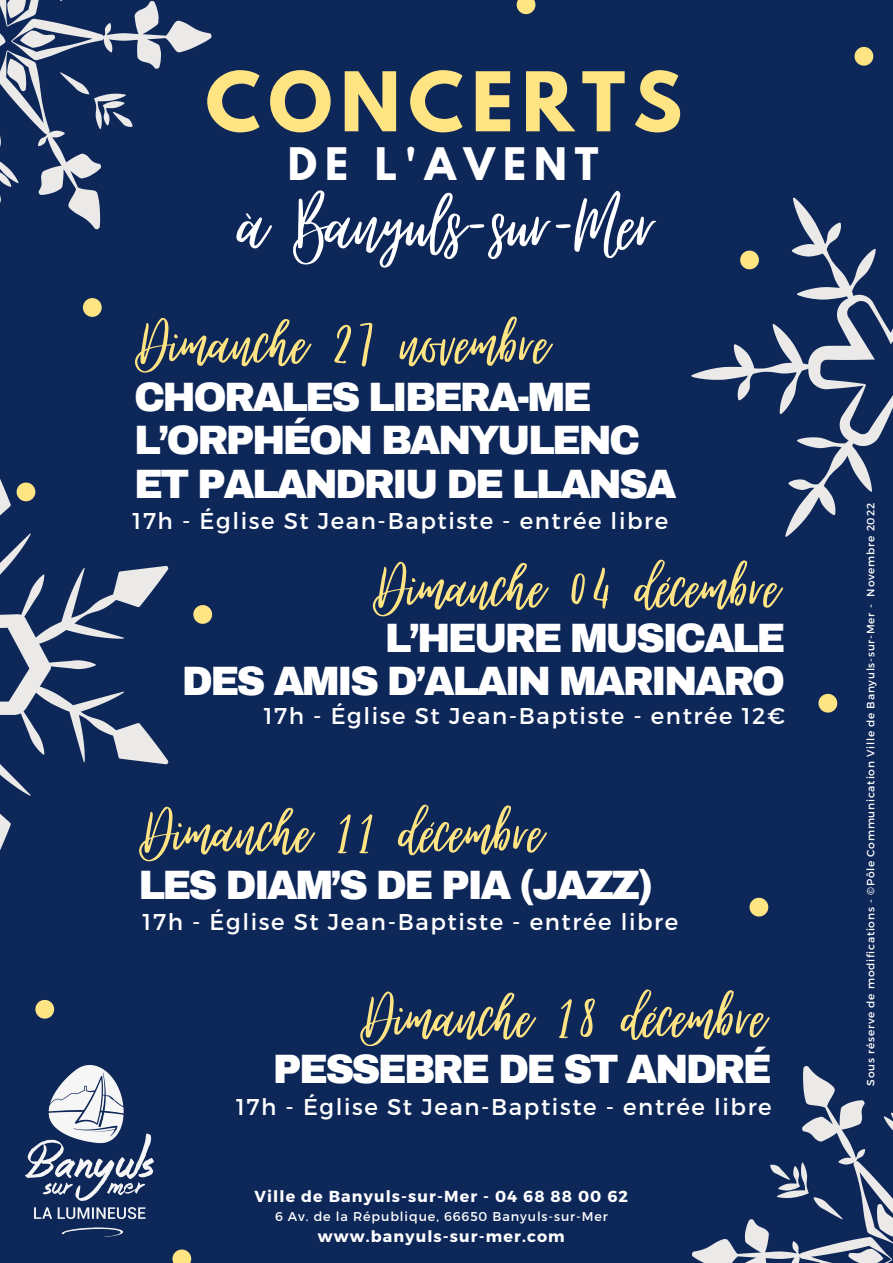
<style>
.page{position:relative;width:893px;height:1263px;background:#0e2759}
.page>*{position:absolute;margin:0;border:0;box-sizing:border-box;transform-origin:0 0}
.t1{font:108px "Virtual";color:#fff}
.t2{font:87.3px "Virtual";color:#ffe483}
.t3{font:87px "Virtual";color:#ffe483}
.t4{font:700 72.82px "League Spartan";letter-spacing:.11em;color:#ffe483}
.t5{font:900 40.12px/43.3px "Archivo";letter-spacing:-.07em;color:#fff}
.t6{font:700 39.75px "League Spartan";letter-spacing:.2em;color:#fff}
.t7{font:22.88px "Montserrat";letter-spacing:.07em;color:#fff}
.t8{font:700 15.9px "Montserrat";letter-spacing:.07em;color:#fff}
.t9{font:12.75px "Montserrat";letter-spacing:.07em;color:#fff}
.t10{font:10.65px "Montserrat";letter-spacing:.07em;color:#fff}
</style>
<div class="page">
<svg style="left:83px;top:298px;width:19px;height:19px"></svg>
<svg style="left:517px;top:0;width:18px;height:14px"></svg>
<svg style="left:854px;top:47px;width:19px;height:19px"></svg>
<svg style="left:35px;top:1000px;width:19px;height:19px"></svg>
<svg style="left:172px;top:1249px;width:19px;height:14px"></svg>
<svg style="left:818px;top:694px;width:19px;height:18px"></svg>
<svg style="left:749px;top:898px;width:19px;height:18px"></svg>
<svg style="left:0;top:479px;width:168px;height:372px"></svg>
<svg style="left:17px;top:482px;width:18px;height:19px"></svg>
<svg style="left:193px;top:605px;width:19px;height:19px"></svg>
<svg style="left:0;top:0;width:211px;height:229px"></svg>
<svg style="left:692px;top:1066px;width:201px;height:197px"></svg>
<svg style="left:691px;top:197px;width:202px;height:340px"></svg>
<img style="left:25px;top:1066px;width:128px;height:171px">
<h3 class="t4" style="left:205px;top:66px;width:478px">CONCERTS</h3>
<h3 class="t6" style="left:288px;top:145px;width:312px">DE L'AVENT</h3>
<h1 class="t1" style="left:238px;top:167px;width:419px">à Banyuls-sur-Mer</h1>
<h2 class="t2" style="left:136px;top:297px;width:414px">Dimanche 27 novembre</h2>
<h3 class="t5" style="left:134px;top:376px;width:544px">CHORALES LIBERA-ME<br>L’ORPHÉON BANYULENC<br>ET PALANDRIU DE LLANSA</h3>
<p class="t7" style="left:133px;top:505px;width:537px">17h - Église St Jean-Baptiste - entrée libre</p>
<h3 class="t3" style="left:374px;top:541px;width:406px">Dimanche 04 décembre</h3>
<h3 class="t5" style="left:182px;top:617px;width:605px;text-align:right">L’HEURE MUSICALE<br>DES AMIS D’ALAIN MARINARO</h3>
<p class="t7" style="left:264px;top:701px;width:523px">17h - Église St Jean-Baptiste - entrée 12€</p>
<h3 class="t3" style="left:140px;top:786px;width:404px">Dimanche 11 décembre</h3>
<h3 class="t5" style="left:138px;top:864px;width:516px">LES DIAM’S DE PIA (JAZZ)</h3>
<p class="t7" style="left:143px;top:907px;width:537px">17h - Église St Jean-Baptiste - entrée libre</p>
<h3 class="t3" style="left:361px;top:970px;width:405px">Dimanche 18 décembre</h3>
<h3 class="t5" style="left:273px;top:1048px;width:500px">PESSEBRE DE ST ANDRÉ</h3>
<p class="t7" style="left:236px;top:1091px;width:537px">17h - Église St Jean-Baptiste - entrée libre</p>
<p class="t8" style="left:254px;top:1186px;width:375px">Ville de Banyuls-sur-Mer - 04 68 88 00 62</p>
<p class="t9" style="left:275px;top:1208px;width:334px">6 Av. de la République, 66650 Banyuls-sur-Mer</p>
<p class="t8" style="left:318px;top:1225px;width:248px">www.banyuls-sur-mer.com</p>
<p class="t10" style="left:863px;top:1086px;width:584px;rotate:-90deg">Sous réserve de modifications - ©Pôle Communication Ville de Banyuls-sur-Mer - Novembre 2022</p>
</div>
